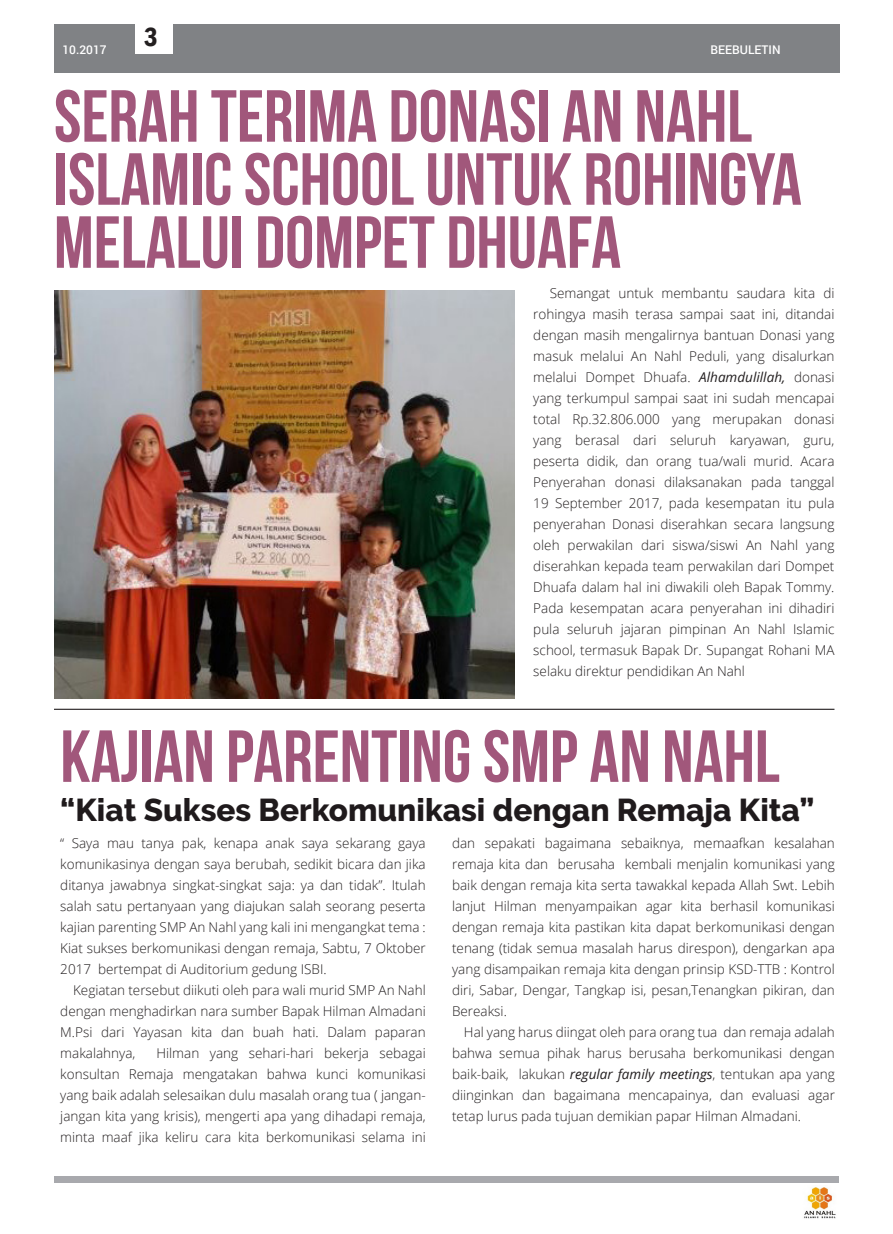
<style>
.page{position:relative;width:893px;height:1234px;background:#fff}
.page>*{position:absolute;margin:0;border:0;box-sizing:border-box;transform-origin:0 0}
.t1{font:700 73.5px/63px "Bebas Neue";color:#a1577b}
.t2{font:800 31.5px "Raleway";color:#1f1a1c}
.t3{font:600 condensed 27px "Franklin Gothic";color:#231f20}
.t4{font:300 13.5px/21px "Open Sans";color:#231f20;text-align:justify}
.t5{font:500 12px "Roboto";color:#fff}
.s1{font-weight:400;font-style:italic}
</style>
<div class="page">
<img style="left:804px;top:1187px;width:32px;height:32px">
<div style="left:54px;top:24px;width:785px;height:48px;background:#808285"></div>
<div style="left:135px;top:20px;width:38px;height:34px;background:#fff"></div>
<div style="left:54px;top:1176px;width:785px;height:6px;background:#a8a9ad"></div>
<img style="left:54px;top:290px;width:461px;height:408px">
<hr style="left:54px;top:708px;width:780px;height:1px;background:#231f20">
<p class="t3" style="left:144px;top:19px;width:15px">3</p>
<p class="t5" style="left:63px;top:42px;width:46px">10.2017</p>
<p class="t5" style="left:711px;top:42px;width:71px">BEEBULETIN</p>
<p class="t1" style="left:54px;top:84px;width:749px">SERAH TERIMA DONASI AN NAHL<br>ISLAMIC SCHOOL UNTUK ROHINGYA<br>MELALUI DOMPET DHUAFA</p>
<p class="t4" style="left:533px;top:282px;width:303px;text-indent:16px">Semangat untuk membantu saudara kita di rohingya masih terasa sampai saat ini, ditandai dengan masih mengalirnya bantuan Donasi yang masuk melalui An Nahl Peduli, yang disalurkan melalui Dompet Dhuafa. <span class="s1">Alhamdulillah,</span> donasi yang terkumpul sampai saat ini sudah mencapai total Rp.32.806.000 yang merupakan donasi yang berasal dari seluruh karyawan, guru, peserta didik, dan orang tua/wali murid. Acara Penyerahan donasi dilaksanakan pada tanggal 19 September 2017, pada kesempatan itu pula penyerahan Donasi diserahkan secara langsung oleh perwakilan dari siswa/siswi An Nahl yang diserahkan kepada team perwakilan dari Dompet Dhuafa dalam hal ini diwakili oleh Bapak Tommy.<br>Pada kesempatan acara penyerahan ini dihadiri pula seluruh jajaran pimpinan An Nahl Islamic school, termasuk Bapak Dr. Supangat Rohani MA selaku direktur pendidikan An Nahl</p>
<p class="t1" style="left:60px;top:724px;width:721px">KAJIAN PARENTING SMP AN NAHL</p>
<p class="t2" style="left:60px;top:792px;width:756px">“Kiat Sukses Berkomunikasi dengan Remaja Kita”</p>
<p class="t4" style="left:60px;top:832px;width:367px">“ Saya mau tanya pak, kenapa anak saya sekarang gaya komunikasinya dengan saya berubah, sedikit bicara dan jika ditanya jawabnya singkat-singkat saja: ya dan tidak”. Itulah salah satu pertanyaan yang diajukan salah seorang peserta kajian parenting SMP An Nahl yang kali ini mengangkat tema :<br>Kiat sukses berkomunikasi dengan remaja, Sabtu, 7 Oktober 2017 bertempat di Auditorium gedung ISBI.</p>
<p class="t4" style="left:60px;top:979px;width:367px;text-indent:13px">Kegiatan tersebut diikuti oleh para wali murid SMP An Nahl dengan menghadirkan nara sumber Bapak Hilman Almadani M.Psi dari Yayasan kita dan buah hati. Dalam paparan makalahnya,</p>
<p class="t4" style="left:452px;top:832px;width:384px">dan sepakati bagaimana sebaiknya, memaafkan kesalahan remaja kita dan berusaha kembali menjalin komunikasi yang baik dengan remaja kita serta tawakkal kepada Allah Swt. Lebih lanjut Hilman menyampaikan agar kita berhasil komunikasi dengan remaja kita pastikan kita dapat berkomunikasi dengan tenang (tidak semua masalah harus direspon), dengarkan apa yang disampaikan remaja kita dengan prinsip KSD-TTB : Kontrol diri, Sabar, Dengar, Tangkap isi, pesan,Tenangkan pikiran, dan Bereaksi.</p>
<p class="t4" style="left:452px;top:1021px;width:384px;text-indent:12px">Hal yang harus diingat oleh para orang tua dan remaja adalah bahwa semua pihak harus berusaha berkomunikasi dengan baik-baik, lakukan <span class="s1">regular family meetings</span>, tentukan apa yang diinginkan dan bagaimana mencapainya, dan evaluasi agar tetap lurus pada tujuan demikian papar Hilman Almadani.</p>
<p class="t4" style="left:60px;top:1042px;width:367px;text-indent:96px">Hilman yang sehari-hari bekerja sebagai konsultan Remaja mengatakan bahwa kunci komunikasi yang baik adalah selesaikan dulu masalah orang tua ( jangan&shy;jangan kita yang krisis), mengerti apa yang dihadapi remaja, minta maaf jika keliru cara kita berkomunikasi selama ini</p>
</div>
